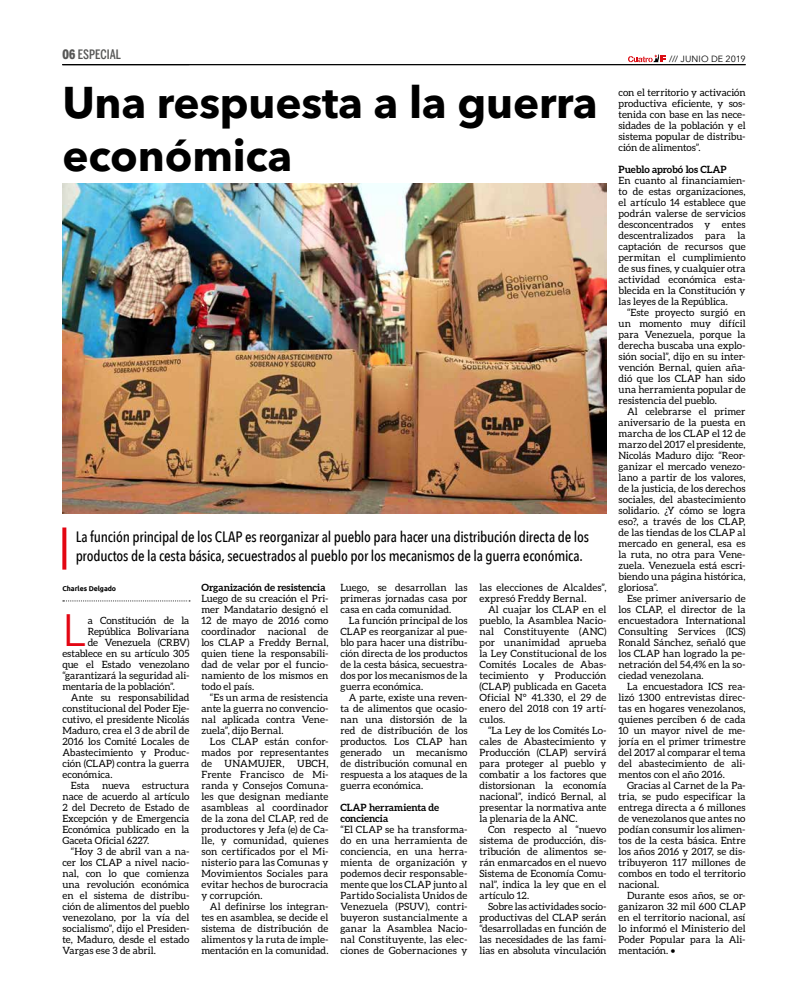
<style>
.page{position:relative;width:808px;height:1007px;background:#fff}
.page>*{position:absolute;margin:0;border:0;box-sizing:border-box;transform-origin:0 0}
.t1{font:45.2px "Avenir";color:#e30613}
.t2{font:700 44px/52.8px "Avenir Next LT Pro";letter-spacing:-.005em;color:#000}
.t3{font:500 15px/19px "Avenir Next Condensed";letter-spacing:-.015em;color:#000}
.t4{font:500 13px "Benton Sans Comp";letter-spacing:.005em;color:#575756}
.t5{font:10px/11px "Aleo";letter-spacing:.005em;color:#000;text-align:justify}
.t6{font:700 10px/11px "Aleo";color:#000}
.t7{font:10px "Aleo";letter-spacing:.025em;color:#000}
.t8{font:9px "Avenir Next";letter-spacing:.015em;color:#000}
.t9{font:700 7px "Ubuntu";letter-spacing:-.01em;color:#000}
.s1{font-weight:900}
</style>
<div class="page">
<hr style="left:62px;top:64px;width:684px;height:1px;background:#000">
<svg style="left:628px;top:54px;width:38px;height:8px"></svg>
<svg style="left:63px;top:600px;width:127px;height:1px"></svg>
<svg style="left:62px;top:527px;width:4px;height:42px"></svg>
<img style="left:62px;top:184px;width:544px;height:330px">
<h3 class="t4" style="left:62px;top:47px;width:60px"><span class="s1">06</span> ESPECIAL</h3>
<p class="t8" style="left:669px;top:51px;width:78px">/// JUNIO DE 2019</p>
<h2 class="t2" style="left:62px;top:76px;width:537px">Una respuesta a la guerra económica</h2>
<p class="t5" style="left:618px;top:86px;width:129px">con el territorio y activación productiva eficiente, y sos&shy;tenida con base en las nece&shy;sidades de la población y el sistema popular de distribu&shy;ción de alimentos”.</p>
<p class="t6" style="left:618px;top:163px;width:110px">Pueblo aprobó los CLAP</p>
<p class="t5" style="left:618px;top:174px;width:129px">En cuanto al financiamien&shy;to de estas organizaciones, el artículo 14 establece que podrán valerse de servicios desconcentrados y entes descentralizados para la captación de recursos que permitan el cumplimiento de sus fines, y cualquier otra actividad económica esta&shy;blecida en la Constitución y las leyes de la República.</p>
<p class="t5" style="left:618px;top:306px;width:129px;text-indent:8px">“Este proyecto surgió en un momento muy difícil para Venezuela, porque la derecha buscaba una explo&shy;sión social”, dijo en su inter&shy;vención Bernal, quien aña&shy;dió que los CLAP han sido una herramienta popular de resistencia del pueblo.</p>
<p class="t5" style="left:618px;top:405px;width:129px;text-indent:8px">Al celebrarse el primer aniversario de la puesta en marcha de los CLAP el 12 de marzo del 2017 el presidente, Nicolás Maduro dijo: “Reor&shy;ganizar el mercado venezo&shy;lano a partir de los valores, de la justicia, de los derechos sociales, del abastecimiento solidario. ¿Y cómo se logra eso?, a través de los CLAP, de las tiendas de los CLAP al mercado en general, esa es la ruta, no otra para Vene&shy;zuela. Venezuela está escri&shy;biendo una página histórica, gloriosa”.</p>
<p class="t5" style="left:618px;top:592px;width:129px;text-indent:8px">Ese primer aniversario de los CLAP, el director de la encuestadora International Consulting Services (ICS)<br>Ronald Sánchez, señaló que los CLAP han logrado la pe&shy;netración del 54,4% en la so&shy;ciedad venezolana.</p>
<p class="t5" style="left:618px;top:680px;width:129px;text-indent:8px">La encuestadora ICS rea&shy;lizó 1300 entrevistas direc&shy;tas en hogares venezolanos, quienes perciben 6 de cada 10 un mayor nivel de me&shy;joría en el primer trimestre del 2017 al comparar el tema del abastecimiento de ali&shy;mentos con el año 2016.</p>
<p class="t5" style="left:618px;top:779px;width:129px;text-indent:8px">Gracias al Carnet de la Pa&shy;tria, se pudo especificar la entrega directa a 6 millones de venezolanos que antes no podían consumir los alimen&shy;tos de la cesta básica. Entre los años 2016 y 2017, se dis&shy;tribuyeron 117 millones de combos en todo el territorio nacional.</p>
<p class="t5" style="left:618px;top:889px;width:129px;text-indent:8px">Durante esos años, se or&shy;ganizaron 32 mil 600 CLAP en el territorio nacional, así lo informó el Ministerio del Poder Popular para la Ali&shy;mentación. •</p>
<h3 class="t3" style="left:76px;top:526px;width:515px">La función principal de los CLAP es reorganizar al pueblo para hacer una distribución directa de los productos de la cesta básica, secuestrados al pueblo por los mecanismos de la guerra económica.</h3>
<p class="t5" style="left:479px;top:581px;width:129px">las elecciones de Alcaldes”, expresó Freddy Bernal.</p>
<p class="t5" style="left:479px;top:603px;width:129px;text-indent:8px">Al cuajar los CLAP en el pueblo, la Asamblea Nacio&shy;nal Constituyente (ANC) por unanimidad aprueba la Ley Constitucional de los Comités Locales de Abas&shy;tecimiento y Producción (CLAP) publicada en Gaceta Oficial N° 41.330, el 29 de enero del 2018 con 19 artí&shy;culos.</p>
<p class="t5" style="left:479px;top:724px;width:129px;text-indent:9px">“La Ley de los Comités Lo&shy;cales de Abastecimiento y Producción (CLAP) servirá para proteger al pueblo y combatir a los factores que distorsionan la economía nacional”, indicó Bernal, al presentar la normativa ante la plenaria de la ANC.</p>
<p class="t5" style="left:479px;top:823px;width:129px;text-indent:8px">Con respecto al “nuevo sistema de producción, dis&shy;tribución de alimentos se&shy;rán enmarcados en el nuevo Sistema de Economía Comu&shy;nal”, indica la ley que en el artículo 12.</p>
<p class="t5" style="left:479px;top:900px;width:129px;text-indent:9px">Sobre las actividades socio&shy;productivas del CLAP serán “desarrolladas en función de las necesidades de las fami&shy;lias en absoluta vinculación</p>
<p class="t6" style="left:201px;top:581px;width:126px">Organización de resistencia</p>
<p class="t5" style="left:201px;top:592px;width:129px">Luego de su creación el Pri&shy;mer Mandatario designó el 12 de mayo de 2016 como coordinador nacional de los CLAP a Freddy Bernal, quien tiene la responsabili&shy;dad de velar por el funcio&shy;namiento de los mismos en todo el país.</p>
<p class="t5" style="left:201px;top:691px;width:129px;text-indent:8px">“Es un arma de resistencia ante la guerra no convencio&shy;nal aplicada contra Vene&shy;zuela”, dijo Bernal.</p>
<p class="t5" style="left:201px;top:735px;width:129px;text-indent:9px">Los CLAP están confor&shy;mados por representantes de</p>
<p class="t5" style="left:340px;top:581px;width:129px">Luego, se desarrollan las primeras jornadas casa por casa en cada comunidad.</p>
<p class="t5" style="left:340px;top:614px;width:129px;text-indent:8px">La función principal de los CLAP es reorganizar al pue&shy;blo para hacer una distribu&shy;ción directa de los productos de la cesta básica, secuestra&shy;dos por los mecanismos de la guerra económica.</p>
<p class="t5" style="left:340px;top:691px;width:129px;text-indent:9px">A parte, existe una reven&shy;ta de alimentos que ocasio&shy;nan una distorsión de la red de distribución de los productos. Los CLAP han generado un mecanismo de distribución comunal en respuesta a los ataques de la guerra económica.</p>
<p class="t6" style="left:340px;top:801px;width:100px">CLAP herramienta de conciencia</p>
<p class="t5" style="left:340px;top:823px;width:129px">“El CLAP se ha transforma&shy;do en una herramienta de conciencia, en una herra&shy;mienta de organización y podemos decir responsable&shy;mente que los CLAP junto al Partido Socialista Unidos de Venezuela (PSUV), contri&shy;buyeron sustancialmente a ganar la Asamblea Nacio&shy;nal Constituyente, las elec&shy;ciones de Gobernaciones y</p>
<p class="t9" style="left:62px;top:584px;width:55px">Charles Delgado</p>
<h1 class="t1" style="left:62px;top:603px;width:24px">L</h1>
<p class="t5" style="left:88px;top:614px;width:103px">a Constitución de la</p>
<p class="t5" style="left:88px;top:625px;width:103px">República Bolivariana</p>
<p class="t5" style="left:88px;top:636px;width:103px">de Venezuela (CRBV)</p>
<p class="t5" style="left:62px;top:647px;width:129px">establece en su artículo 305</p>
<p class="t5" style="left:62px;top:658px;width:129px">que el Estado venezolano</p>
<p class="t5" style="left:62px;top:669px;width:129px">“garantizará la seguridad ali-</p>
<p class="t5" style="left:62px;top:680px;width:114px">mentaria de la población”.</p>
<p class="t5" style="left:71px;top:691px;width:120px">Ante su responsabilidad</p>
<p class="t5" style="left:62px;top:702px;width:129px">constitucional del Poder Eje-</p>
<p class="t5" style="left:62px;top:713px;width:129px">cutivo, el presidente Nicolás</p>
<p class="t5" style="left:62px;top:724px;width:129px">Maduro, crea el 3 de abril de</p>
<p class="t5" style="left:62px;top:735px;width:129px">2016 los Comité Locales de</p>
<p class="t5" style="left:62px;top:746px;width:129px">Abastecimiento y Produc-</p>
<p class="t5" style="left:62px;top:757px;width:129px">ción (CLAP) contra la guerra</p>
<p class="t5" style="left:62px;top:768px;width:52px">económica.</p>
<p class="t5" style="left:71px;top:779px;width:120px">Esta nueva estructura</p>
<p class="t5" style="left:62px;top:790px;width:129px">nace de acuerdo al artículo</p>
<p class="t5" style="left:62px;top:801px;width:129px">2 del Decreto de Estado de</p>
<p class="t5" style="left:62px;top:812px;width:129px">Excepción y de Emergencia</p>
<p class="t5" style="left:62px;top:823px;width:129px">Económica publicado en la</p>
<p class="t5" style="left:62px;top:834px;width:88px">Gaceta Oficial 6227.</p>
<p class="t5" style="left:71px;top:845px;width:120px">“Hoy 3 de abril van a na-</p>
<p class="t5" style="left:62px;top:856px;width:129px">cer los CLAP a nivel nacio-</p>
<p class="t5" style="left:62px;top:867px;width:129px">nal, con lo que comienza</p>
<p class="t5" style="left:62px;top:878px;width:129px">una revolución económica</p>
<p class="t5" style="left:62px;top:889px;width:129px">en el sistema de distribu-</p>
<p class="t5" style="left:62px;top:900px;width:129px">ción de alimentos del pueblo</p>
<p class="t5" style="left:62px;top:911px;width:129px">venezolano, por la vía del</p>
<p class="t5" style="left:62px;top:922px;width:129px">socialismo”, dijo el Presiden-</p>
<p class="t5" style="left:62px;top:933px;width:129px">te, Maduro, desde el estado</p>
<p class="t5" style="left:62px;top:944px;width:95px">Vargas ese 3 de abril.</p>
<p class="t5" style="left:201px;top:757px;width:129px;text-indent:96px">UBCH, Frente Francisco de Mi&shy;randa y Consejos Comuna&shy;les que designan mediante asambleas al coordinador de la zona del CLAP, red de productores y Jefa (e) de Ca&shy;lle, y comunidad, quienes son certificados por el Mi&shy;nisterio para las Comunas y Movimientos Sociales para evitar hechos de burocracia y corrupción.</p>
<p class="t5" style="left:201px;top:900px;width:129px;text-indent:9px">Al definirse los integran&shy;tes en asamblea, se decide el sistema de distribución de alimentos y la ruta de imple&shy;mentación en la comunidad.</p>
<p class="t7" style="left:225px;top:757px;width:62px">UNAMUJER,</p>
</div>
